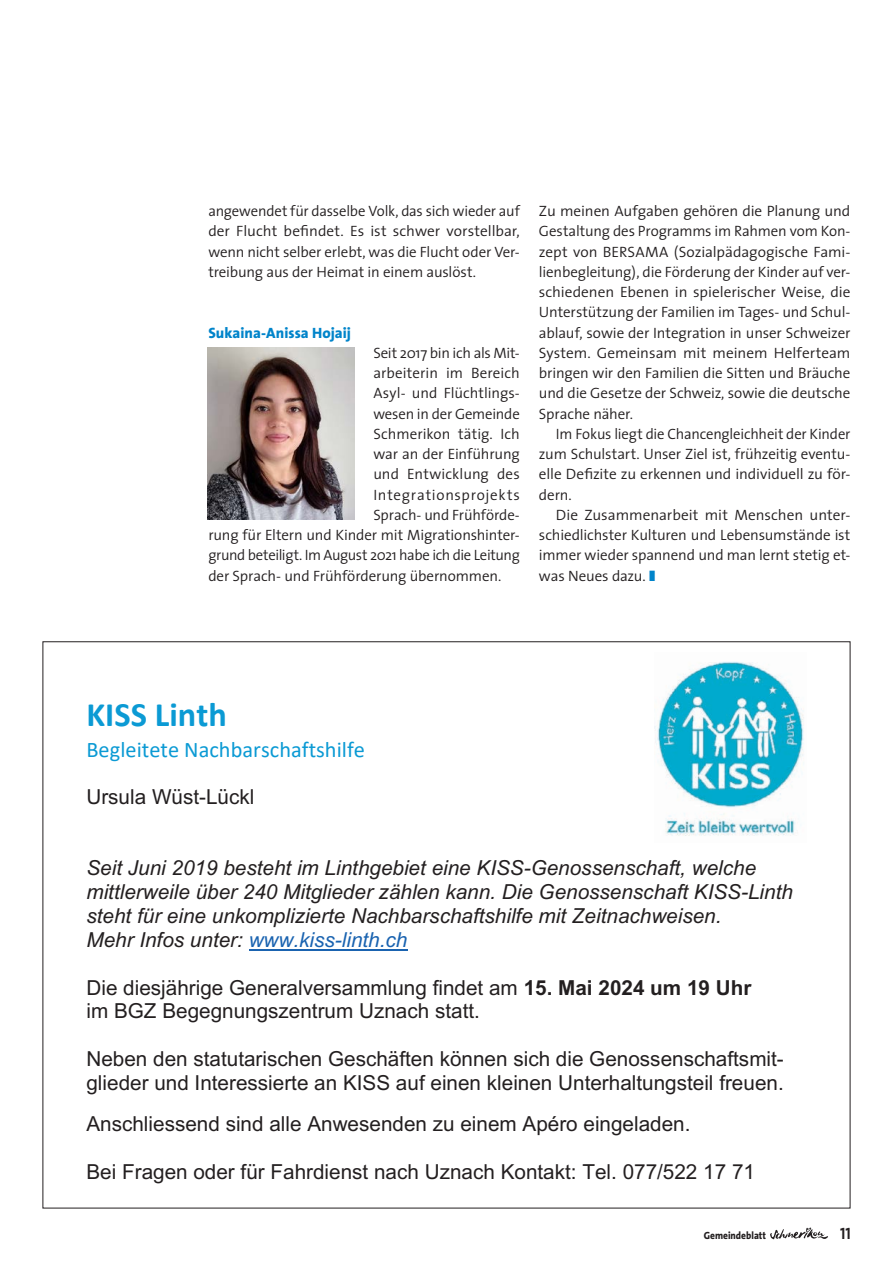
<style>
.page{position:relative;width:893px;height:1263px;background:#fff}
.page>*{position:absolute;margin:0;border:0;box-sizing:border-box;transform-origin:0 0}
.t1{font:700 34.35px "Calibri";color:#0b9ad4}
.t2{font:22.35px "Calibri";color:#0b9ad4}
.t3{font:20.7px/23.5px "Arial";color:#231f20}
.t4{font:italic 20.7px/23.9px "Arial";color:#231f20}
.t5{font:16.5px "The Sans Bold Caps";color:#231f20;scale:.9 1}
.t6{font:300 15px/20.2px "The Sans";letter-spacing:-.005em;color:#231f20;text-align:justify}
.t7{font:300 15px "The Sans";letter-spacing:-.025em;color:#231f20}
.t8{font:800 15px "The Sans";color:#0084ca}
.t9{font:300 15px "The Sans";letter-spacing:.05em;color:#231f20}
.t10{font:800 10.5px "The Sans";color:#231f20;scale:.9 1}
.s1{color:#0084ca}
.s2{color:#1a63b0}
.s3{font-weight:700}
</style>
<div class="page">
<svg style="left:770px;top:1227px;width:58px;height:12px"></svg>
<img style="left:208px;top:347px;width:146px;height:173px">
<img style="left:654px;top:661px;width:150px;height:175px">
<hr style="left:249px;top:949px;width:158px;height:2px;background:#1a63b0">
<p class="t6" style="left:208px;top:200px;width:313px">angewendet für dasselbe Volk, das sich wieder auf der Flucht befindet. Es ist schwer vorstellbar, wenn nicht selber erlebt, was die Flucht oder Ver&shy;treibung aus der Heimat in einem auslöst.</p>
<p class="t8" style="left:208px;top:320px;width:144px">Sukaina-Anissa Hojaij</p>
<p class="t6" style="left:373px;top:342px;width:148px">Seit 2017 bin ich als Mit-</p>
<p class="t6" style="left:373px;top:362px;width:148px">arbeiterin im Bereich</p>
<p class="t6" style="left:373px;top:383px;width:148px">Asyl- und Flüchtlings-</p>
<p class="t6" style="left:373px;top:403px;width:148px">wesen in der Gemeinde</p>
<p class="t6" style="left:373px;top:423px;width:148px">Schmerikon tätig. Ich</p>
<p class="t6" style="left:373px;top:443px;width:148px">war an der Einführung</p>
<p class="t6" style="left:373px;top:464px;width:148px">und Entwicklung des</p>
<p class="t9" style="left:373px;top:482px;width:148px">Integrationsprojekts</p>
<p class="t6" style="left:373px;top:504px;width:148px">Sprach- und Frühförde-</p>
<p class="t6" style="left:208px;top:524px;width:313px">rung für Eltern und Kinder mit Migrationshinter-</p>
<p class="t7" style="left:208px;top:543px;width:313px">grund beteiligt. Im August 2021 habe ich die Leitung</p>
<p class="t6" style="left:208px;top:565px;width:294px">der Sprach- und Frühförderung übernommen.</p>
<p class="t6" style="left:539px;top:200px;width:313px">Zu meinen Aufgaben gehören die Planung und Gestaltung des Programms im Rahmen vom Kon&shy;zept von BERSAMA (Sozialpädagogische Fami&shy;lienbegleitung), die Förderung der Kinder auf ver&shy;schiedenen Ebenen in spielerischer Weise, die Unterstützung der Familien im Tages- und Schul&shy;ablauf, sowie der Integration in unser Schweizer System. Gemeinsam mit meinem Helferteam bringen wir den Familien die Sitten und Bräuche und die Gesetze der Schweiz, sowie die deutsche Sprache näher.</p>
<p class="t6" style="left:539px;top:423px;width:313px;text-indent:17px">Im Fokus liegt die Chancengleichheit der Kinder zum Schulstart. Unser Ziel ist, frühzeitig eventu&shy;elle Defizite zu erkennen und individuell zu för&shy;dern.</p>
<p class="t6" style="left:539px;top:504px;width:313px;text-indent:17px">Die Zusammenarbeit mit Menschen unter&shy;schiedlichster Kulturen und Lebensumstände ist immer wieder spannend und man lernt stetig et&shy;was Neues dazu. <span class="s1">❚</span></p>
<h1 class="t1" style="left:86px;top:691px;width:142px">KISS Linth</h1>
<h2 class="t2" style="left:86px;top:734px;width:280px">Begleitete Nachbarschaftshilfe</h2>
<h3 class="t3" style="left:86px;top:785px;width:169px">Ursula Wüst-Lückl</h3>
<p class="t4" style="left:86px;top:856px;width:708px">Seit Juni 2019 besteht im Linthgebiet eine KISS-Genossenschaft, welche mittlerweile über 240 Mitglieder zählen kann. Die Genossenschaft KISS-Linth steht für eine unkomplizierte Nachbarschaftshilfe mit Zeitnachweisen.<br>Mehr Infos unter: <span class="s2">www.kiss-linth.ch</span></p>
<h3 class="t3" style="left:86px;top:975px;width:667px">Die diesjährige Generalversammlung findet am <span class="s3">15. Mai 2024 um 19 Uhr </span>im BGZ Begegnungszentrum Uznach statt.</h3>
<h3 class="t3" style="left:86px;top:1046px;width:699px;line-height:24px">Neben den statutarischen Geschäften können sich die Genossenschaftsmit&shy;glieder und Interessierte an KISS auf einen kleinen Unterhaltungsteil freuen.</h3>
<h3 class="t3" style="left:86px;top:1112px;width:606px">Anschliessend sind alle Anwesenden zu einem Apéro eingeladen.</h3>
<h3 class="t3" style="left:86px;top:1160px;width:670px">Bei Fragen oder für Fahrdienst nach Uznach Kontakt: Tel. 077/522 17 71</h3>
<p class="t10" style="left:704px;top:1226px;width:71px">Gemeindeblatt</p>
<p class="t5" style="left:840px;top:1219px;width:13px">11</p>
</div>
